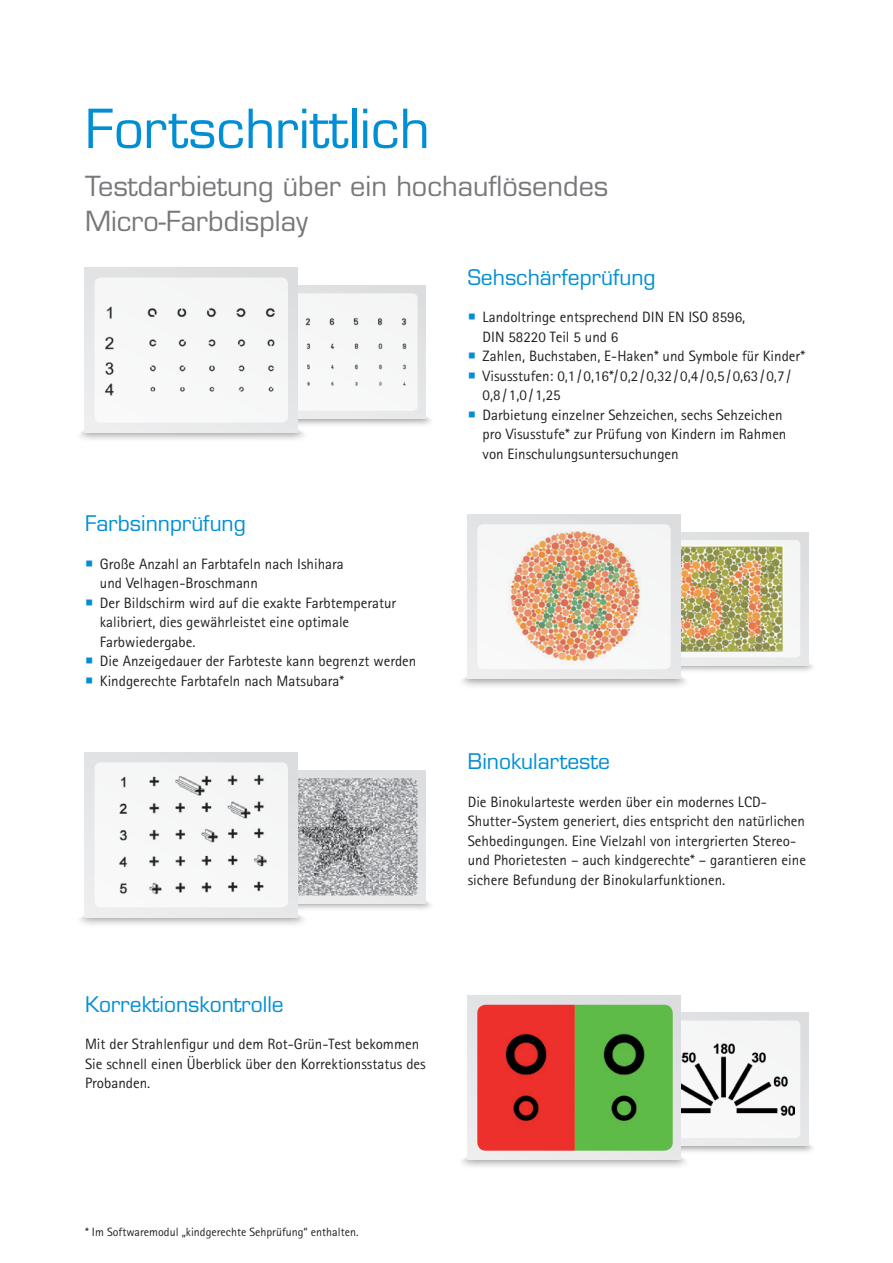
<style>
.page{position:relative;width:893px;height:1263px;background:#fff}
.page>*{position:absolute;margin:0;border:0;box-sizing:border-box;transform-origin:0 0}
.t1{font:52.5px "Eurostile";color:#008fd5}
.t2{font:27px/35.2px "Eurostile";color:#76787b}
.t3{font:21px "Eurostile";color:#008fd5}
.t4{font:15px/19.5px "Rotis Sans Serif";color:#231f20}
.t5{font:12px "Rotis Sans Serif";color:#231f20}
</style>
<div class="page">
<img style="left:314px;top:379px;width:117px;height:46px">
<div style="left:253px;top:286px;width:172px;height:133px;background:#e1e2e4"></div>
<div style="left:298px;top:293px;width:120px;height:118px;background:#f6f6f7"></div>
<img style="left:80px;top:383px;width:234px;height:57px">
<div style="left:85px;top:268px;width:213px;height:164px;background:#e5e6e8"></div>
<div style="left:95px;top:278px;width:193px;height:145px;background:#f7f8f8;border-radius:6px"></div>
<img style="left:105px;top:278px;width:181px;height:145px">
<img style="left:696px;top:626px;width:117px;height:45px">
<div style="left:636px;top:532px;width:172px;height:133px;background:#e1e2e4"></div>
<div style="left:644px;top:540px;width:156px;height:117px;background:#f5f6f6;border-radius:5px"></div>
<img style="left:680px;top:546px;width:103px;height:106px">
<img style="left:462px;top:630px;width:234px;height:57px">
<div style="left:468px;top:514px;width:212px;height:165px;background:#e4e5e7"></div>
<div style="left:477px;top:524px;width:194px;height:145px;background:#f6f7f7;border-radius:6px"></div>
<img style="left:510px;top:531px;width:131px;height:131px">
<img style="left:314px;top:864px;width:117px;height:45px">
<div style="left:253px;top:770px;width:172px;height:133px;background:#e0e1e3"></div>
<img style="left:298px;top:778px;width:120px;height:117px">
<img style="left:80px;top:868px;width:234px;height:57px">
<div style="left:85px;top:753px;width:213px;height:164px;background:#e5e6e8"></div>
<div style="left:95px;top:762px;width:193px;height:145px;background:#f6f7f7;border-radius:6px"></div>
<img style="left:119px;top:774px;width:148px;height:121px">
<img style="left:696px;top:1106px;width:117px;height:46px">
<div style="left:636px;top:1013px;width:172px;height:133px;background:#e1e2e4"></div>
<div style="left:644px;top:1020px;width:156px;height:118px;background:#f7f7f8;border-radius:5px"></div>
<img style="left:680px;top:1027px;width:114px;height:89px">
<img style="left:462px;top:1110px;width:234px;height:57px">
<div style="left:468px;top:995px;width:212px;height:164px;background:#e3e4e6"></div>
<img style="left:477px;top:1005px;width:196px;height:146px">
<h1 class="t1" style="left:85px;top:97px;width:346px">Fortschrittlich</h1>
<h2 class="t2" style="left:85px;top:169px;width:525px">Testdarbietung über ein hochauflösendes<br>Micro-Farbdisplay</h2>
<h3 class="t3" style="left:468px;top:264px;width:189px">Sehschärfeprüfung</h3>
<p class="t4" style="left:483px;top:307px;width:324px">Landoltringe entsprechend DIN EN ISO 8596,<br>DIN 58220 Teil 5 und 6<br>Zahlen, Buchstaben, E-Haken* und Symbole für Kinder* Visusstufen: 0,1/0,16*/ 0,2/ 0,32 / 0,4 / 0,5 / 0,63 / 0,7 / 0,8/ 1,0/ 1,25<br>Darbietung einzelner Sehzeichen, sechs Sehzeichen pro Visusstufe* zur Prüfung von Kindern im Rahmen von Einschulungsuntersuchungen</p>
<h3 class="t3" style="left:85px;top:511px;width:162px">Farbsinnprüfung</h3>
<p class="t4" style="left:100px;top:554px;width:318px">Große Anzahl an Farbtafeln nach Ishihara<br>und Velhagen-Broschmann<br>Der Bildschirm wird auf die exakte Farbtemperatur kalibriert, dies gewährleistet eine optimale Farbwiedergabe.<br>Die Anzeigedauer der Farbteste kann begrenzt werden Kindgerechte Farbtafeln nach Matsubara*</p>
<h3 class="t3" style="left:468px;top:749px;width:144px">Binokularteste</h3>
<p class="t4" style="left:468px;top:792px;width:340px">Die Binokularteste werden über ein modernes LCD-Shutter-System generiert, dies entspricht den natürlichen Sehbedingungen. Eine Vielzahl von intergrierten Stereo&shy;und Phorietesten – auch kindgerechte* – garantieren eine sichere Befundung der Binokularfunktionen.</p>
<h3 class="t3" style="left:85px;top:991px;width:200px">Korrektionskontrolle</h3>
<p class="t4" style="left:85px;top:1034px;width:342px">Mit der Strahlenfigur und dem Rot-Grün-Test bekommen<br>Sie schnell einen Überblick über den Korrektionsstatus des<br>Probanden.</p>
<p class="t5" style="left:85px;top:1225px;width:275px">* Im Softwaremodul „kindgerechte Sehprüfung“ enthalten.</p>
</div>
